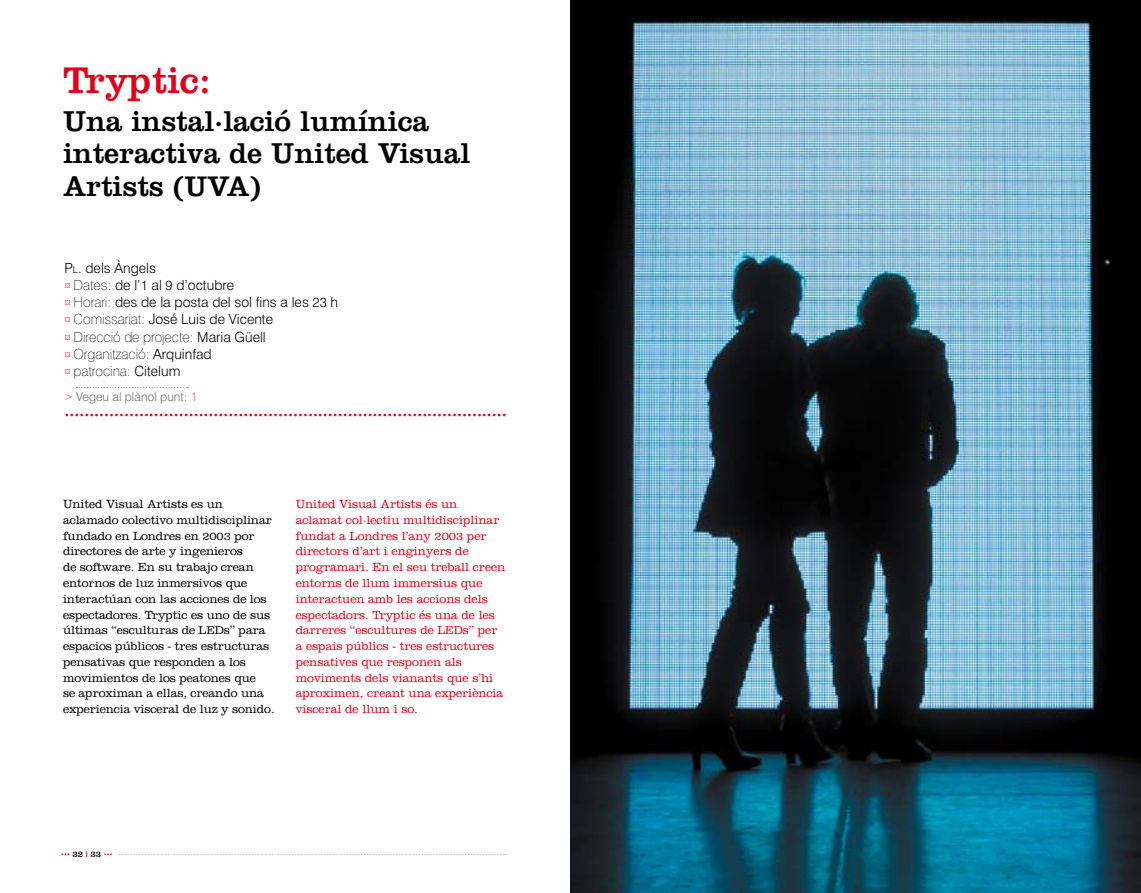
<style>
.page{position:relative;width:1141px;height:893px;background:#fff}
.page>*{position:absolute;margin:0;border:0;box-sizing:border-box;transform-origin:0 0}
.t1{font:38.5px "Clarendon";color:#e2001a}
.t2{font:29.75px/32.4px "Clarendon";color:#000}
.t3{font:700 17.5px "Swiss 721 BT";color:#e2001a}
.t4{font:300 14px/17.2px "Swiss 721 BT";color:#000}
.t5{font:300 12.25px/15.8px "Clarendon";letter-spacing:-.01em;color:#000}
.t6{font:300 12.25px/15.8px "Clarendon";letter-spacing:-.005em;color:#e2001a}
.t7{font:300 12.25px "Swiss 721 BT";color:#707173}
.t8{font:8.75px "Clarendon";color:#b1b2b4}
.s1{font-size:29.4px}
.s2{font-size:9.8px}
.s3{font-size:10.5px;color:#e2001a}
.s4{font-weight:100}
.s5{font-size:13.3px}
.s6{font-weight:100;color:#e2001a}
.s7{font-size:11.72px}
.s8{font-size:11.9px}
.s9{font-family:"Clarendon BT";font-weight:900;color:#e2001a}
.s10{color:#000}
.s11{font-weight:700;color:#e2001a}
</style>
<div class="page">
<svg style="left:76px;top:387px;width:112px;height:1px"></svg>
<img style="left:570px;top:0;width:571px;height:893px">
<h1 class="t1" style="left:63px;top:58px;width:149px">Tryptic:</h1>
<h2 class="t2" style="left:63px;top:104px;width:409px">Una instal·lació lumínica interactiva de United Visual<br>Artists <span class="s1">(UVA)</span></h2>
<p class="t4" style="left:64px;top:259px;width:275px">P<span class="s2">l</span>. dels Àngels<br><span class="s3">¤</span> <span class="s4">Dates:</span> de l’<span class="s5">1</span> al <span class="s5">9</span> d’octubre<br><span class="s3">¤</span> <span class="s4">Horari:</span> des de la posta del sol fins a les <span class="s5">23</span> h <span class="s3">¤</span> <span class="s4">Comissariat:</span> José Luis de Vicente<br><span class="s3">¤</span> <span class="s4">Direcció de projecte:</span> Maria Güell<br><span class="s3">¤</span> <span class="s4">Organització:</span> Arquinfad<br><span class="s3">¤</span> <span class="s4">patrocina:</span> Citelum</p>
<p class="t7" style="left:64px;top:390px;width:134px"><span class="s3">&gt;</span> Vegeu al plànol punt: <span class="s6">1</span></p>
<h3 class="t3" style="left:64px;top:404px;width:444px">·························································································</h3>
<p class="t5" style="left:63px;top:496px;width:213px">United Visual Artists es un aclamado colectivo multidisciplinar fundado en Londres en <span class="s7">2003</span> por directores de arte y ingenieros<br>de software. En su trabajo crean entornos de luz inmersivos que interactúan con las acciones de los espectadores. Tryptic es uno de sus últimas “esculturas de <span class="s7">LED</span>s” para espacios públicos - tres estructuras pensativas que responden a los movimientos de los peatones que<br>se aproximan a ellas, creando una experiencia visceral de luz y sonido.</p>
<p class="t6" style="left:296px;top:496px;width:211px">United Visual Artists és un aclamat col·lectiu multidisciplinar fundat a Londres l’any <span class="s8">2003</span> per directors d’art i enginyers de programari. En el seu treball creen entorns de llum immersius que interactuen amb les accions dels espectadors. Tryptic és una de les darreres “escultures de <span class="s7">LED</span>s” per a espais públics - tres estructures pensatives que responen als moviments dels vianants que s’hi aproximen, creant una experiència visceral de llum i so.</p>
<p class="t8" style="left:61px;top:847px;width:448px"><span class="s9">…</span> <span class="s10">32</span> <span class="s11">|</span> <span class="s10">33</span> <span class="s9">…</span> ………………………………………………………………………………………………………………………</p>
</div>
